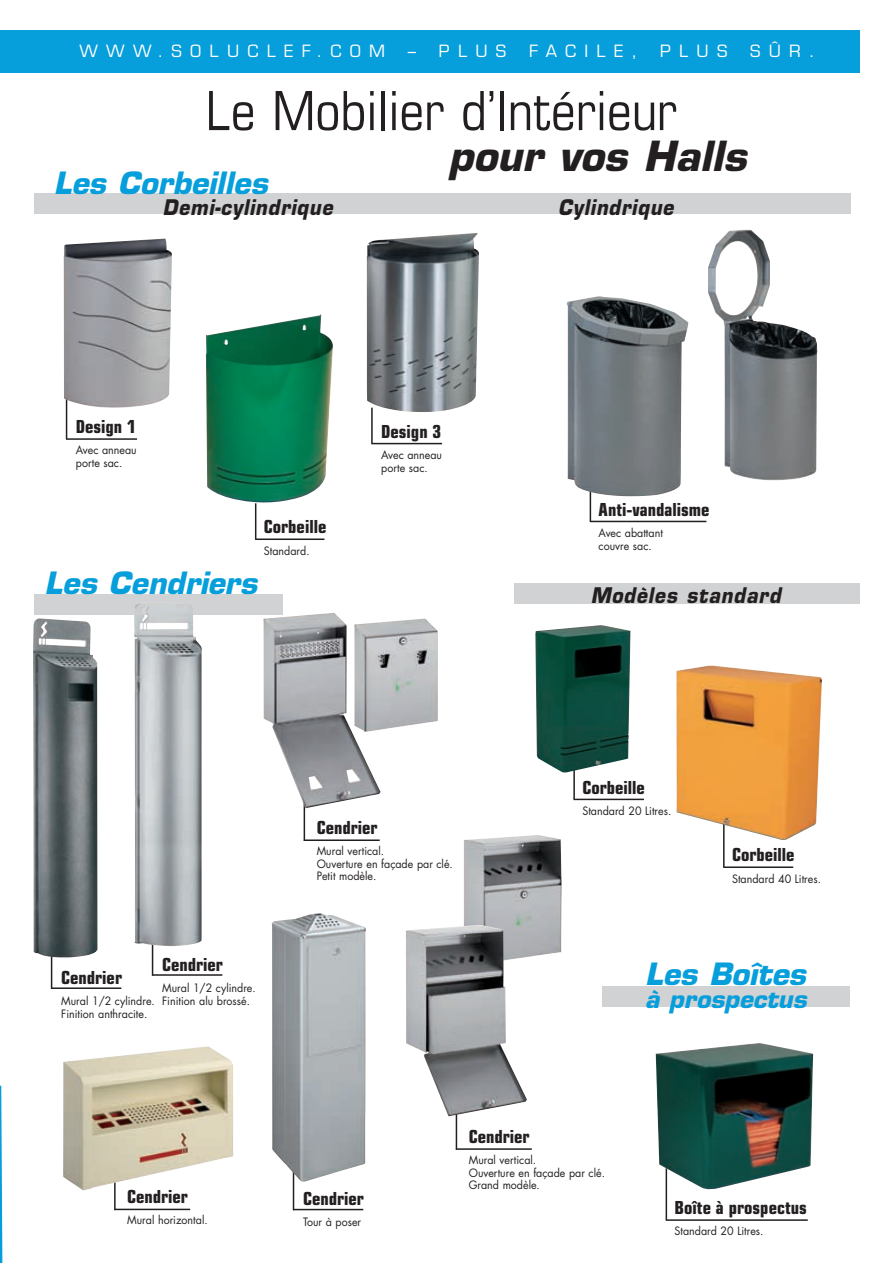
<style>
.page{position:relative;width:893px;height:1263px;background:#fff}
.page>*{position:absolute;margin:0;border:0;box-sizing:border-box;transform-origin:0 0}
.t1{font:condensed 54px "Eurostile";color:#231f20}
.t2{font:italic 700 40.5px "Eurostile";color:#231f20}
.t3{font:italic 700 30px "Eurostile";color:#069edb}
.t4{font:italic 700 24px "Eurostile";color:#069edb}
.t5{font:italic 700 21px "Eurostile";letter-spacing:.05em;color:#231f20;scale:.9 1}
.t6{font:700 condensed 18px "Eurostile";color:#231f20}
.t7{font:16.5px "Eurostile";letter-spacing:.5em;color:#fff}
.t8{font:11.25px/12.8px "Futura";color:#231f20;scale:.95 1}
</style>
<div class="page">
<div style="left:34px;top:193px;width:817px;height:21px;background:#d1d2d4"></div>
<div style="left:514px;top:583px;width:345px;height:21px;background:#d1d2d4"></div>
<div style="left:0;top:30px;width:860px;height:43px;background:#069edb"></div>
<hr style="left:589px;top:486px;width:2px;height:35px;background:#231f20">
<hr style="left:590px;top:521px;width:116px;height:1px;background:#231f20">
<img style="left:566px;top:296px;width:122px;height:201px">
<img style="left:708px;top:230px;width:109px;height:251px">
<hr style="left:66px;top:394px;width:1px;height:45px;background:#231f20">
<hr style="left:66px;top:438px;width:71px;height:2px;background:#231f20">
<img style="left:64px;top:239px;width:108px;height:170px">
<hr style="left:371px;top:408px;width:1px;height:36px;background:#231f20">
<hr style="left:371px;top:443px;width:71px;height:1px;background:#231f20">
<img style="left:367px;top:233px;width:112px;height:179px">
<hr style="left:255px;top:503px;width:1px;height:36px;background:#231f20">
<hr style="left:255px;top:539px;width:69px;height:1px;background:#231f20">
<img style="left:206px;top:314px;width:127px;height:190px">
<hr style="left:573px;top:763px;width:2px;height:36px;background:#231f20">
<hr style="left:573px;top:799px;width:71px;height:1px;background:#231f20">
<img style="left:535px;top:625px;width:95px;height:148px">
<hr style="left:665px;top:1168px;width:2px;height:52px;background:#231f20">
<hr style="left:665px;top:1219px;width:142px;height:2px;background:#231f20">
<div style="left:602px;top:986px;width:247px;height:21px;background:#d1d2d4"></div>
<div style="left:34px;top:594px;width:249px;height:20px;background:#d1d2d4"></div>
<hr style="left:723px;top:820px;width:1px;height:47px;background:#231f20">
<hr style="left:723px;top:866px;width:70px;height:2px;background:#231f20">
<img style="left:676px;top:666px;width:146px;height:175px">
<img style="left:655px;top:1043px;width:158px;height:148px">
<svg style="left:0;top:1086px;width:2px;height:177px"></svg>
<hr style="left:114px;top:1163px;width:2px;height:47px;background:#231f20">
<hr style="left:114px;top:1209px;width:76px;height:1px;background:#231f20">
<img style="left:63px;top:1046px;width:170px;height:144px">
<hr style="left:303px;top:794px;width:2px;height:47px;background:#231f20">
<hr style="left:304px;top:839px;width:76px;height:2px;background:#231f20">
<hr style="left:52px;top:987px;width:69px;height:2px;background:#231f20">
<hr style="left:51px;top:933px;width:1px;height:56px;background:#231f20">
<img style="left:33px;top:618px;width:64px;height:340px">
<hr style="left:152px;top:974px;width:70px;height:2px;background:#231f20">
<hr style="left:152px;top:920px;width:1px;height:56px;background:#231f20">
<img style="left:134px;top:603px;width:68px;height:344px">
<img style="left:380px;top:619px;width:57px;height:111px">
<img style="left:263px;top:613px;width:117px;height:195px">
<hr style="left:455px;top:1103px;width:2px;height:47px;background:#231f20">
<hr style="left:456px;top:1148px;width:75px;height:2px;background:#231f20">
<img style="left:464px;top:835px;width:97px;height:122px">
<img style="left:406px;top:925px;width:121px;height:191px">
<hr style="left:293px;top:1209px;width:70px;height:1px;background:#231f20">
<hr style="left:293px;top:1154px;width:1px;height:56px;background:#231f20">
<img style="left:272px;top:913px;width:94px;height:269px">
<h3 class="t7" style="left:79px;top:45px;width:307px">WWW.SOLUCLEF.COM</h3>
<h3 class="t7" style="left:408px;top:45px;width:100px">– PLUS</h3>
<h3 class="t7" style="left:529px;top:45px;width:110px">FACILE,</h3>
<h3 class="t7" style="left:660px;top:45px;width:69px">PLUS</h3>
<h3 class="t7" style="left:750px;top:45px;width:66px">SÛR.</h3>
<h1 class="t1" style="left:206px;top:91px;width:472px">Le Mobilier d’Intérieur</h1>
<h2 class="t2" style="left:448px;top:140px;width:300px">pour vos Halls</h2>
<h3 class="t3" style="left:54px;top:172px;width:215px">Les Corbeilles</h3>
<h3 class="t5" style="left:163px;top:199px;width:190px">Demi-cylindrique</h3>
<h3 class="t5" style="left:558px;top:199px;width:130px">Cylindrique</h3>
<h3 class="t6" style="left:76px;top:420px;width:62px">Design 1</h3>
<p class="t8" style="left:76px;top:445px;width:66px">Avec anneau porte sac.</p>
<h3 class="t6" style="left:264px;top:520px;width:64px">Corbeille</h3>
<p class="t8" style="left:264px;top:545px;width:50px">Standard.</p>
<h3 class="t3" style="left:45px;top:571px;width:214px">Les Cendriers</h3>
<h3 class="t6" style="left:381px;top:425px;width:62px">Design 3</h3>
<p class="t8" style="left:381px;top:449px;width:66px">Avec anneau porte sac.</p>
<h3 class="t6" style="left:598px;top:503px;width:112px">Anti-vandalisme</h3>
<p class="t8" style="left:598px;top:527px;width:69px">Avec abattant couvre sac.</p>
<h3 class="t5" style="left:590px;top:588px;width:213px">Modèles standard</h3>
<h3 class="t6" style="left:61px;top:971px;width:62px">Cendrier</h3>
<p class="t8" style="left:61px;top:995px;width:100px">Mural 1/2 cylindre.<br>Finition anthracite.</p>
<h3 class="t6" style="left:162px;top:958px;width:62px">Cendrier</h3>
<p class="t8" style="left:162px;top:982px;width:100px">Mural 1/2 cylindre.<br>Finition alu brossé.</p>
<h3 class="t6" style="left:127px;top:1190px;width:62px">Cendrier</h3>
<p class="t8" style="left:127px;top:1215px;width:86px">Mural horizontal.</p>
<h3 class="t6" style="left:317px;top:821px;width:62px">Cendrier</h3>
<p class="t8" style="left:317px;top:845px;width:145px">Mural vertical.<br>Ouverture en façade par clé.<br>Petit modèle.</p>
<h3 class="t6" style="left:582px;top:780px;width:64px">Corbeille</h3>
<p class="t8" style="left:582px;top:805px;width:95px">Standard 20 Litres.</p>
<h3 class="t6" style="left:732px;top:848px;width:64px">Corbeille</h3>
<p class="t8" style="left:732px;top:873px;width:95px">Standard 40 Litres.</p>
<h3 class="t3" style="left:645px;top:963px;width:162px">Les Boîtes</h3>
<h3 class="t4" style="left:644px;top:990px;width:163px">à prospectus</h3>
<h3 class="t6" style="left:303px;top:1192px;width:62px">Cendrier</h3>
<p class="t8" style="left:303px;top:1217px;width:63px">Tour à poser</p>
<h3 class="t6" style="left:469px;top:1130px;width:62px">Cendrier</h3>
<p class="t8" style="left:469px;top:1154px;width:145px">Mural vertical.<br>Ouverture en façade par clé.<br>Grand modèle.</p>
<h3 class="t6" style="left:674px;top:1201px;width:134px">Boîte à prospectus</h3>
<p class="t8" style="left:674px;top:1226px;width:95px">Standard 20 Litres.</p>
</div>
